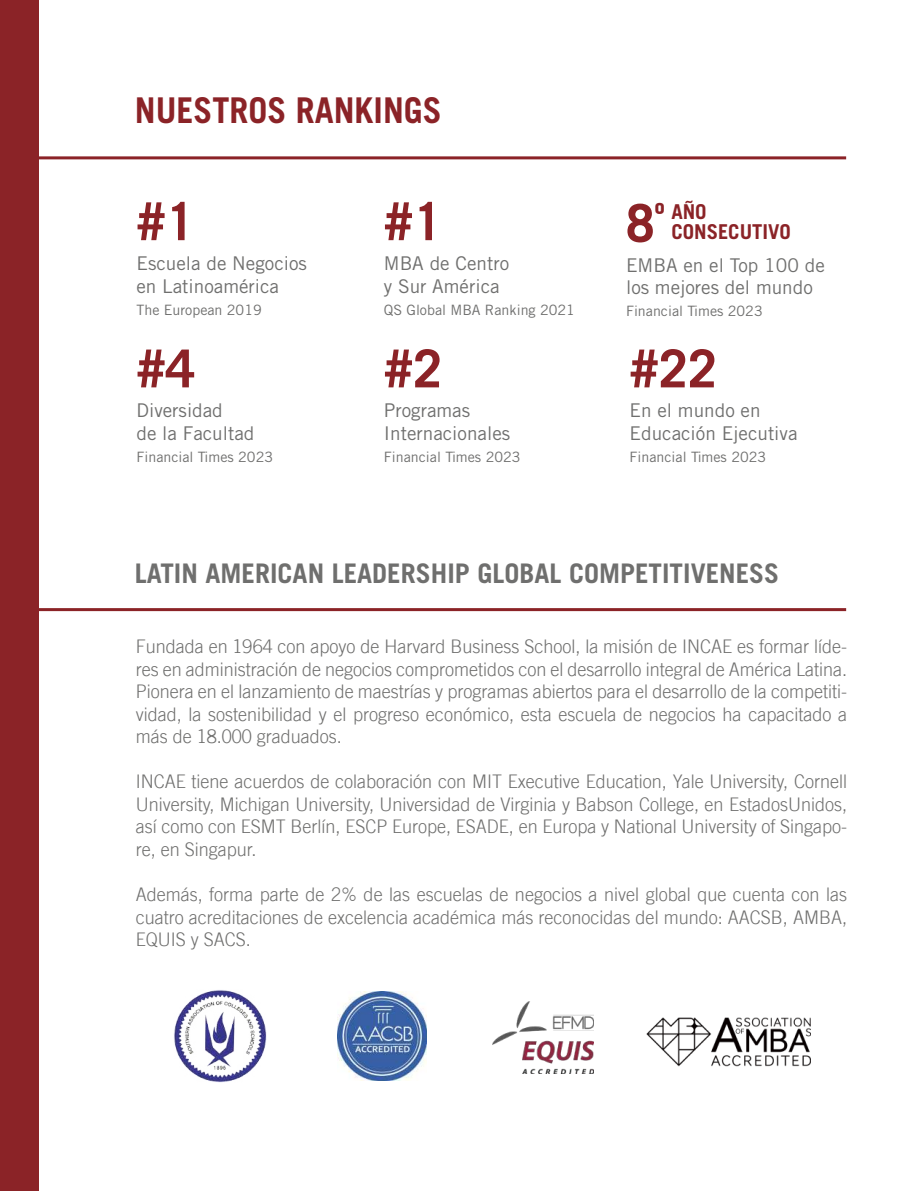
<style>
.page{position:relative;width:915px;height:1191px;background:#fff}
.page>*{position:absolute;margin:0;border:0;box-sizing:border-box;transform-origin:0 0}
.t1{font:700 52.35px "Trade Gothic LT Std";color:#8b2327}
.t2{font:700 35.55px "Trade Gothic LT Std";color:#8b2327;scale:.96 1}
.t3{font:700 27px "Trade Gothic LT Std";color:#6f6f6e}
.t4{font:700 20.55px/19.4px "Trade Gothic LT Std";color:#8b2327}
.t5{font:18.9px/22.6px "Trade Gothic LT Std";color:#6f6f6e}
.t6{font:300 18.75px/22.5px "Trade Gothic LT";color:#6f6f6e;text-align:justify;scale:.96 1}
.t7{font:14.25px "Trade Gothic LT Std";color:#6f6f6e}
.s1{font-size:52.35px}
.s2{font-size:33px}
</style>
<div class="page">
<div style="left:0;top:0;width:38px;height:1191px;background:#8b2327"></div>
<hr style="left:20px;top:156px;width:825px;height:3px;background:#8b2327">
<hr style="left:20px;top:608px;width:825px;height:3px;background:#8b2327">
<img style="left:337px;top:991px;width:89px;height:89px">
<img style="left:492px;top:1001px;width:101px;height:72px">
<img style="left:174px;top:990px;width:93px;height:92px">
<img style="left:646px;top:1017px;width:164px;height:49px">
<h2 class="t2" style="left:135px;top:88px;width:321px">NUESTROS RANKINGS</h2>
<h1 class="t1" style="left:136px;top:189px;width:60px">#1</h1>
<p class="t5" style="left:136px;top:252px;width:172px">Escuela de Negocios en Latinoamérica</p>
<p class="t7" style="left:136px;top:301px;width:127px">The European 2019</p>
<h1 class="t1" style="left:136px;top:336px;width:60px">#4</h1>
<p class="t5" style="left:136px;top:399px;width:119px">Diversidad<br>de la Facultad</p>
<p class="t7" style="left:136px;top:448px;width:138px">Financial Times 2023</p>
<h1 class="t1" style="left:384px;top:189px;width:60px">#1</h1>
<p class="t5" style="left:384px;top:252px;width:127px">MBA de Centro y Sur América</p>
<p class="t7" style="left:384px;top:301px;width:192px">QS Global MBA Ranking 2021</p>
<h1 class="t1" style="left:384px;top:336px;width:60px">#2</h1>
<p class="t5" style="left:384px;top:399px;width:128px">Programas<br>Internacionales</p>
<p class="t7" style="left:384px;top:448px;width:138px">Financial Times 2023</p>
<p class="t4" style="left:671px;top:202px;width:121px;text-indent:-46px"><span class="s1">8</span><span class="s2">º</span> AÑO<br>CONSECUTIVO</p>
<p class="t5" style="left:626px;top:253px;width:200px">EMBA en el Top 100 de los mejores del mundo</p>
<p class="t7" style="left:626px;top:303px;width:138px">Financial Times 2023</p>
<h1 class="t1" style="left:629px;top:336px;width:89px">#22</h1>
<p class="t5" style="left:629px;top:399px;width:169px">En el mundo en<br>Educación Ejecutiva</p>
<p class="t7" style="left:629px;top:448px;width:138px">Financial Times 2023</p>
<h3 class="t3" style="left:135px;top:556px;width:645px">LATIN AMERICAN LEADERSHIP GLOBAL COMPETITIVENESS</h3>
<p class="t6" style="left:136px;top:635px;width:742px">Fundada en 1964 con apoyo de Harvard Business School, la misión de INCAE es formar líde&shy;res en administración de negocios comprometidos con el desarrollo integral de América Latina.<br>Pionera en el lanzamiento de maestrías y programas abiertos para el desarrollo de la competiti&shy;vidad, la sostenibilidad y el progreso económico, esta escuela de negocios ha capacitado a más de 18.000 graduados.</p>
<p class="t6" style="left:136px;top:770px;width:742px">INCAE tiene acuerdos de colaboración con MIT Executive Education, Yale University, Cornell University, Michigan University, Universidad de Virginia y Babson College, en EstadosUnidos, así como con ESMT Berlín, ESCP Europe, ESADE, en Europa y National University of Singapo&shy;re, en Singapur.</p>
<p class="t6" style="left:136px;top:883px;width:742px">Además, forma parte de 2% de las escuelas de negocios a nivel global que cuenta con las cuatro acreditaciones de excelencia académica más reconocidas del mundo: AACSB, AMBA, EQUIS y SACS.</p>
</div>
